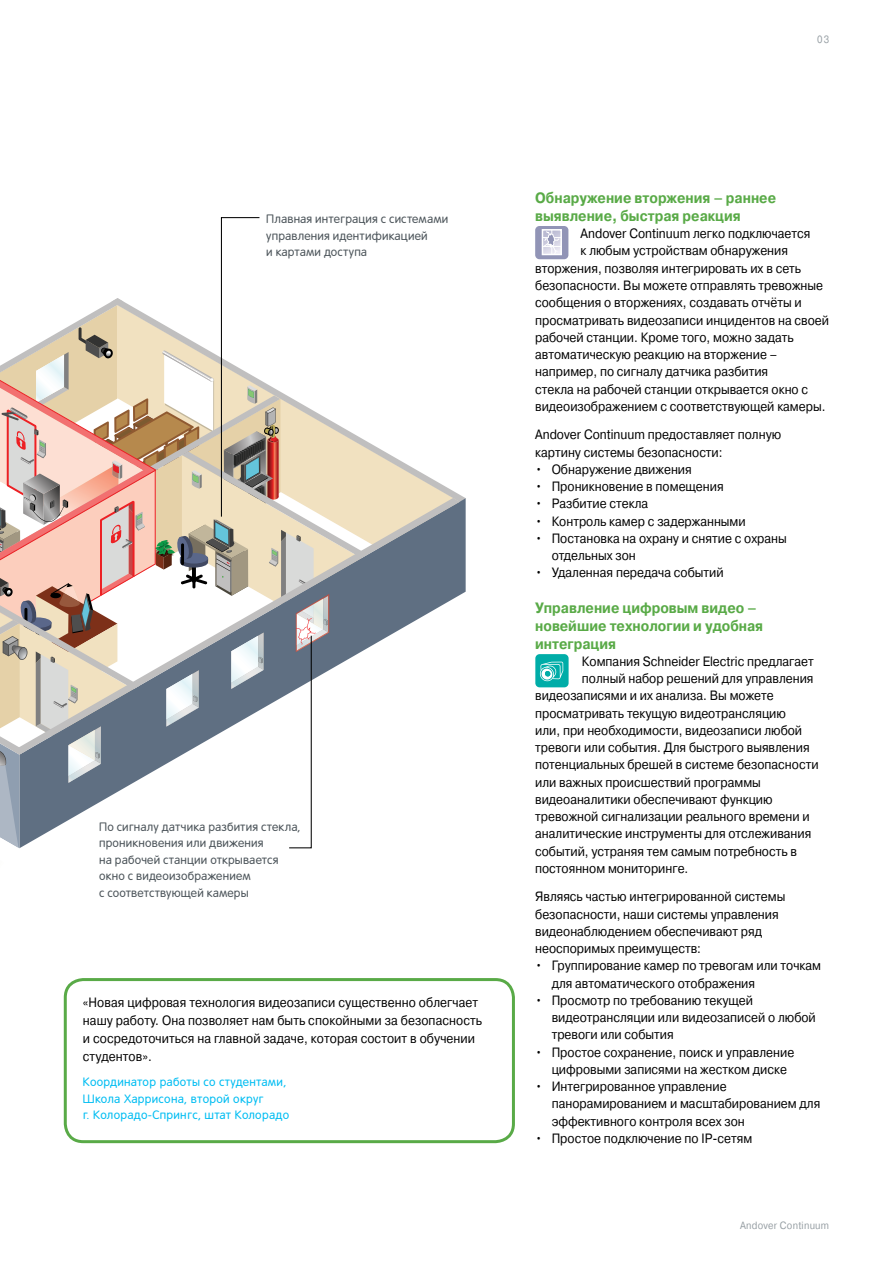
<style>
.page{position:relative;width:893px;height:1263px;background:#fff}
.page>*{position:absolute;margin:0;border:0;box-sizing:border-box;transform-origin:0 0}
.t1{font:700 15px/18px "Pragmatica C";color:#59aa47;scale:.9 1}
.t2{font:13.5px/17.2px "Pragmatica C";color:#000;scale:.9 1}
.t3{font:12px/16.5px "Rotonda";letter-spacing:.015em;color:#4d555b}
.t4{font:12px/16.5px "Rotonda";letter-spacing:.025em;color:#00bdf2}
.t5{font:10.5px "Pragmatica C";letter-spacing:.025em;color:#979fa4;scale:.9 1}
</style>
<div class="page">
<svg style="left:368px;top:442px;width:97px;height:56px"></svg>
<svg style="left:368px;top:498px;width:92px;height:150px;fill:#5f6f82"></svg>
<div style="left:535px;top:226px;width:33px;height:33px;background:#9194b6;border-radius:4px"></div>
<div style="left:542px;top:229px;width:20px;height:26px;border:1px solid #fff"></div>
<svg style="left:542px;top:230px;width:19px;height:24px"></svg>
<div style="left:535px;top:654px;width:34px;height:33px;background:#00ada8;border-radius:4px"></div>
<svg style="left:540px;top:662px;width:23px;height:19px"></svg>
<div style="left:64px;top:978px;width:451px;height:165px;border:3px solid #59aa47;border-radius:18px"></div>
<svg style="left:0;top:217px;width:368px;height:632px"></svg>
<p class="t5" style="left:817px;top:33px;width:15px">03</p>
<p class="t3" style="left:266px;top:211px;width:184px">Плавная интеграция с системами управления идентификацией<br>и картами доступа</p>
<p class="t3" style="left:99px;top:818px;width:203px">По сигналу датчика разбития стекла, проникновения или движения<br>на рабочей станции открывается окно с видеоизображением<br>с соответствующей камеры</p>
<p class="t2" style="left:83px;top:993px;width:445px;line-height:18px">«Новая цифровая технология видеозаписи существенно облегчает нашу работу. Она позволяет нам быть спокойными за безопасность и сосредоточиться на главной задаче, которая состоит в обучении студентов».</p>
<p class="t4" style="left:83px;top:1074px;width:208px">Координатор работы со студентами,<br>Школа Харрисона, второй округ<br>г. Колорадо-Спрингс, штат Колорадо</p>
<p class="t1" style="left:535px;top:189px;width:269px">Обнаружение вторжения – раннее выявление, быстрая реакция</p>
<p class="t2" style="left:581px;top:225px;width:257px">Andover Continuum легко подключается</p>
<p class="t2" style="left:581px;top:242px;width:232px">к любым устройствам обнаружения</p>
<p class="t2" style="left:535px;top:260px;width:297px">вторжения, позволяя интегрировать их в сеть</p>
<p class="t2" style="left:535px;top:277px;width:321px">безопасности. Вы можете отправлять тревожные</p>
<p class="t2" style="left:535px;top:294px;width:298px">сообщения о вторжениях, создавать отчёты и</p>
<p class="t2" style="left:535px;top:311px;width:328px">просматривать видеозаписи инцидентов на своей</p>
<p class="t2" style="left:535px;top:329px;width:289px">рабочей станции. Кроме того, можно задать</p>
<p class="t2" style="left:535px;top:346px;width:270px">автоматическую реакцию на вторжение –</p>
<p class="t2" style="left:535px;top:363px;width:260px">например, по сигналу датчика разбития</p>
<p class="t2" style="left:535px;top:380px;width:305px">стекла на рабочей станции открывается окно с</p>
<p class="t2" style="left:535px;top:398px;width:324px">видеоизображением с соответствующей камеры.</p>
<p class="t2" style="left:535px;top:426px;width:275px">Andover Continuum предоставляет полную картину системы безопасности:</p>
<p class="t2" style="left:535px;top:461px;width:175px">• Обнаружение движения</p>
<p class="t2" style="left:535px;top:478px;width:211px">• Проникновение в помещения</p>
<p class="t2" style="left:535px;top:495px;width:127px">• Разбитие стекла</p>
<p class="t2" style="left:535px;top:512px;width:235px">• Контроль камер с задержанными</p>
<p class="t2" style="left:552px;top:530px;width:263px;text-indent:-16px">• Постановка на охрану и снятие с охраны отдельных зон</p>
<p class="t2" style="left:535px;top:564px;width:211px">• Удаленная передача событий</p>
<p class="t1" style="left:535px;top:598px;width:255px">Управление цифровым видео – новейшие технологии и удобная интеграция</p>
<p class="t2" style="left:582px;top:653px;width:259px">Компания Schneider Electric предлагает</p>
<p class="t2" style="left:582px;top:670px;width:259px">полный набор решений для управления</p>
<p class="t2" style="left:535px;top:687px;width:267px">видеозаписями и их анализа. Вы можете</p>
<p class="t2" style="left:535px;top:704px;width:280px">просматривать текущую видеотрансляцию</p>
<p class="t2" style="left:535px;top:722px;width:298px">или, при необходимости, видеозаписи любой</p>
<p class="t2" style="left:535px;top:739px;width:306px">тревоги или события. Для быстрого выявления</p>
<p class="t2" style="left:535px;top:756px;width:316px">потенциальных брешей в системе безопасности</p>
<p class="t2" style="left:535px;top:773px;width:252px">или важных происшествий программы</p>
<p class="t2" style="left:535px;top:791px;width:265px">видеоаналитики обеспечивают функцию</p>
<p class="t2" style="left:535px;top:808px;width:306px">тревожной сигнализации реального времени и</p>
<p class="t2" style="left:535px;top:825px;width:308px">аналитические инструменты для отслеживания</p>
<p class="t2" style="left:535px;top:842px;width:292px">событий, устраняя тем самым потребность в</p>
<p class="t2" style="left:535px;top:860px;width:172px">постоянном мониторинге.</p>
<p class="t2" style="left:535px;top:888px;width:279px">Являясь частью интегрированной системы безопасности, наши системы управления видеонаблюдением обеспечивают ряд неоспоримых преимуществ:</p>
<p class="t2" style="left:552px;top:957px;width:301px;text-indent:-16px">• Группирование камер по тревогам или точкам для автоматического отображения</p>
<p class="t2" style="left:552px;top:992px;width:295px;text-indent:-16px">• Просмотр по требованию текущей видеотрансляции или видеозаписей о любой тревоги или события</p>
<p class="t2" style="left:552px;top:1043px;width:271px;text-indent:-16px">• Простое сохранение, поиск и управление цифровыми записями на жестком диске</p>
<p class="t2" style="left:552px;top:1078px;width:300px;text-indent:-16px">• Интегрированное управление панорамированием и масштабированием для эффективного контроля всех зон</p>
<p class="t2" style="left:535px;top:1130px;width:243px">• Простое подключение по IP-сетям</p>
<p class="t5" style="left:740px;top:1220px;width:101px">Andover Continuum</p>
</div>
